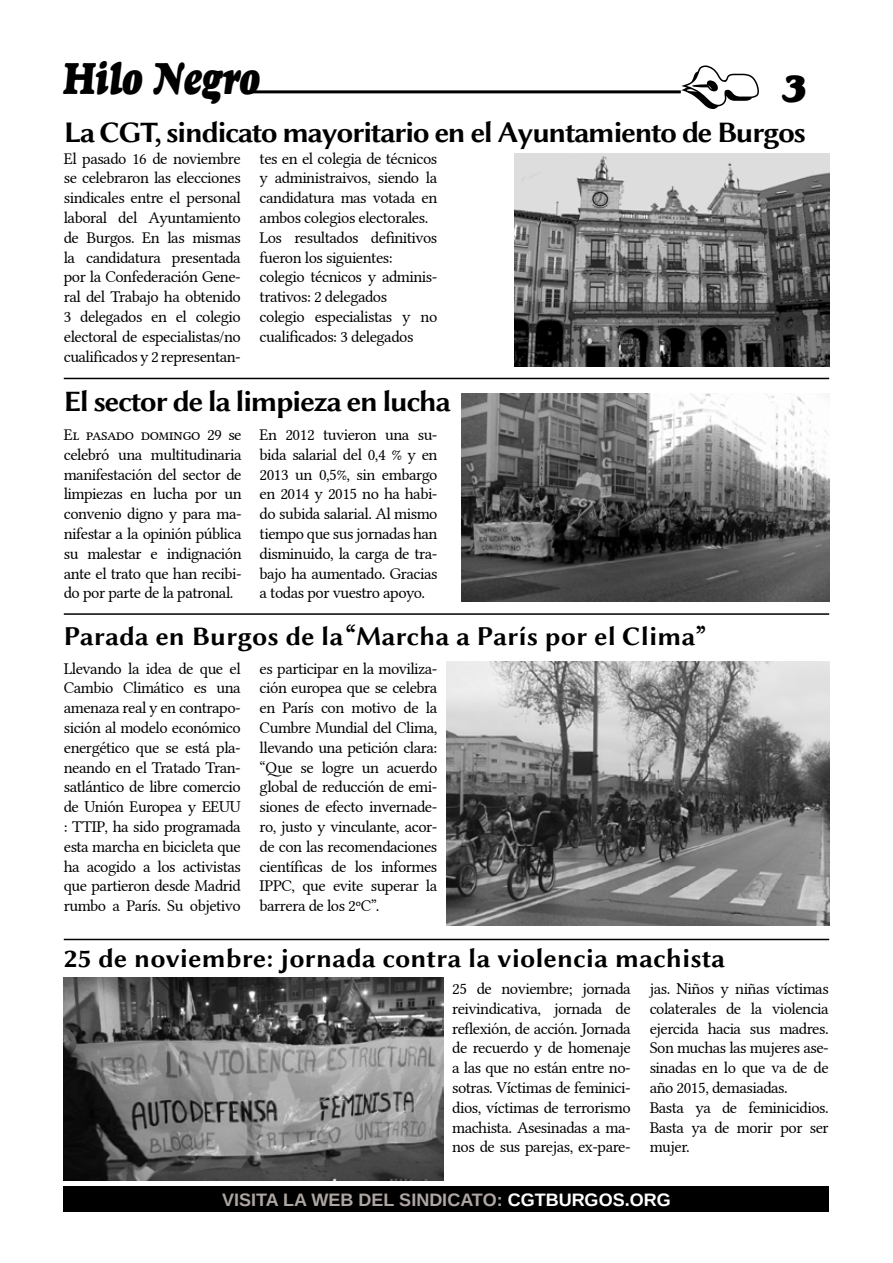
<style>
.page{position:relative;width:893px;height:1263px;background:#fff}
.page>*{position:absolute;margin:0;border:0;box-sizing:border-box;transform-origin:0 0}
.t1{font:italic 45px "Goudy Heavyface";color:#000;scale:.75 1}
.t2{font:italic 39px "Goudy Heavyface";color:#000}
.t3{font:30px "Linux Biolinum GB";letter-spacing:-.05em;color:#000}
.t4{font:27px "Linux Biolinum GB";color:#000}
.t5{font:700 18px "Liberation Sans";color:#aea6a2}
.t6{font:700 18px "Liberation Sans";color:#fff}
.t7{font:16.5px/19.8px "Linux Libertine G";letter-spacing:-.03em;color:#000;text-align:justify}
.s1{color:#fff}
</style>
<div class="page">
<div style="left:64px;top:1186px;width:765px;height:26px;background:#000"></div>
<hr style="left:247px;top:90px;width:434px;height:3px;background:#000">
<hr style="left:64px;top:378px;width:765px;height:1px;background:#000">
<hr style="left:64px;top:613px;width:765px;height:2px;background:#000">
<img style="left:462px;top:393px;width:367px;height:208px">
<img style="left:514px;top:154px;width:315px;height:212px">
<img style="left:64px;top:977px;width:380px;height:203px">
<hr style="left:64px;top:939px;width:765px;height:1px;background:#000">
<img style="left:446px;top:662px;width:383px;height:264px">
<svg style="left:674px;top:65px;width:85px;height:42px"></svg>
<h1 class="t1" style="left:64px;top:50px;width:264px">Hilo Negro</h1>
<h2 class="t2" style="left:783px;top:64px;width:27px">3</h2>
<h3 class="t3" style="left:64px;top:111px;width:744px">La CGT, sindicato mayoritario en el Ayuntamiento de Burgos</h3>
<p class="t7" style="left:64px;top:148px;width:179px">El pasado 16 de noviembre se celebraron las elecciones sindicales entre el personal laboral del Ayuntamiento de Burgos. En las mismas la candidatura presentada por la Confederación Gene&shy;ral del Trabajo ha obtenido 3 delegados en el colegio electoral de especialistas/no cualificados y 2 representan-</p>
<p class="t7" style="left:260px;top:148px;width:179px;text-align:left">tes en el colegia de técnicos y administraivos, siendo la candidatura mas votada en ambos colegios electorales.<br>Los resultados definitivos fueron los siguientes: colegio técnicos y adminis&shy;trativos: 2 delegados<br>colegio especialistas y no cualificados: 3 delegados</p>
<h3 class="t3" style="left:64px;top:381px;width:389px">El sector de la limpieza en lucha</h3>
<p class="t7" style="left:64px;top:425px;width:179px">El pasado domingo 29 se celebró una multitudinaria manifestación del sector de limpiezas en lucha por un convenio digno y para ma&shy;nifestar a la opinión pública su malestar e indignación ante el trato que han recibi&shy;do por parte de la patronal.</p>
<p class="t7" style="left:260px;top:425px;width:179px">En 2012 tuvieron una su&shy;bida salarial del 0,4 % y en 2013 un 0,5%, sin embargo en 2014 y 2015 no ha habi&shy;do subida salarial. Al mismo tiempo que sus jornadas han disminuido, la carga de tra&shy;bajo ha aumentado. Gracias a todas por vuestro apoyo.</p>
<h3 class="t4" style="left:64px;top:617px;width:643px">Parada en Burgos de la “Marcha a París por el Clima”</h3>
<p class="t7" style="left:64px;top:658px;width:179px">Llevando la idea de que el Cambio Climático es una amenaza real y en contrapo&shy;sición al modelo económico energético que se está pla&shy;neando en el Tratado Tran&shy;satlántico de libre comercio de Unión Europea y EEUU : TTIP, ha sido programada esta marcha en bicicleta que ha acogido a los activistas que partieron desde Madrid rumbo a París. Su objetivo</p>
<p class="t7" style="left:260px;top:658px;width:179px">es participar en la moviliza&shy;ción europea que se celebra en París con motivo de la Cumbre Mundial del Clima, llevando una petición clara: “Que se logre un acuerdo global de reducción de emi&shy;siones de efecto invernade&shy;ro, justo y vinculante, acor&shy;de con las recomendaciones científicas de los informes IPPC, que evite superar la barrera de los 2ºC”.</p>
<h3 class="t4" style="left:64px;top:939px;width:663px">25 de noviembre: jornada contra la violencia machista</h3>
<p class="t7" style="left:452px;top:979px;width:180px">25 de noviembre; jornada reivindicativa, jornada de reflexión, de acción. Jornada de recuerdo y de homenaje a las que no están entre no&shy;sotras. Víctimas de feminici&shy;dios, víctimas de terrorismo machista. Asesinadas a ma&shy;nos de sus parejas, ex-pare-</p>
<p class="t7" style="left:650px;top:979px;width:181px;text-align:left">jas. Niños y niñas víctimas colaterales de la violencia ejercida hacia sus madres.<br>Son muchas las mujeres ase&shy;sinadas en lo que va de de año 2015, demasiadas.<br>Basta ya de feminicidios.<br>Basta ya de morir por ser mujer.</p>
<p class="t5" style="left:222px;top:1187px;width:21px">VISIT</p>
<p class="t5" style="left:266px;top:1187px;width:145px">A LA WEB DEL SINDIC</p>
<p class="t5" style="left:460px;top:1187px;width:61px">ATO: <span class="s1">CGTB</span></p>
<p class="t6" style="left:559px;top:1187px;width:111px">URGOS.ORG</p>
</div>
